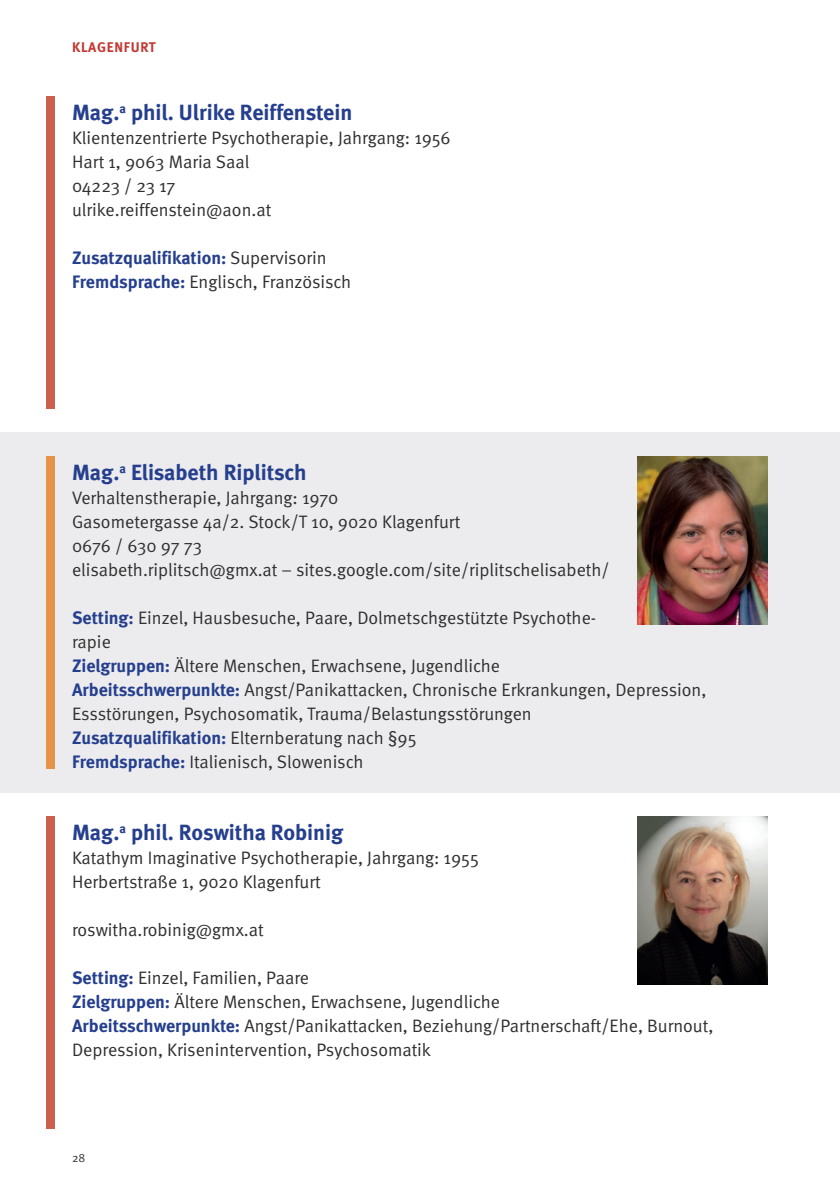
<style>
.page{position:relative;width:840px;height:1191px;background:#fff}
.page>*{position:absolute;margin:0;border:0;box-sizing:border-box;transform-origin:0 0}
.t1{font:700 22px "Meta";color:#253f8e}
.t2{font:18px/24px "Meta Normal";color:#312f30}
.t3{font:700 18px "Meta";color:#253f8e}
.t4{font:700 14px "Meta";letter-spacing:.05em;color:#c23933}
.t5{font:12px "Meta Normal";color:#312f30}
.s1{font-family:"Meta Normal";font-weight:400;color:#312f30}
.s2{font-family:"Meta";font-weight:700;color:#253f8e}
</style>
<div class="page">
<div style="left:0;top:432px;width:839px;height:360px;background:#ececee"></div>
<hr style="left:839px;top:72px;width:1px;height:360px;background:#ececee">
<hr style="left:839px;top:792px;width:1px;height:360px;background:#ececee">
<div style="left:46px;top:456px;width:8px;height:312px;background:#e69349"></div>
<div style="left:46px;top:816px;width:8px;height:312px;background:#cc5f4d"></div>
<div style="left:46px;top:96px;width:8px;height:312px;background:#cc5f4d"></div>
<img style="left:637px;top:456px;width:130px;height:168px">
<img style="left:637px;top:816px;width:130px;height:168px">
<p class="t4" style="left:72px;top:39px;width:85px">KLAGENFURT</p>
<p class="t1" style="left:72px;top:99px;width:282px">Mag.<sup>a</sup> phil. Ulrike Reiffenstein</p>
<p class="t2" style="left:72px;top:126px;width:380px">Klientenzentrierte Psychotherapie, Jahrgang: 1956<br>Hart 1, 9063 Maria Saal<br>04223 / 23 17<br>ulrike.reiffenstein@aon.at</p>
<p class="t3" style="left:72px;top:247px;width:256px">Zusatzqualifikation: <span class="s1">Supervisorin</span></p>
<p class="t2" style="left:72px;top:270px;width:280px"><span class="s2">Fremdsprache:</span> Englisch, Französisch</p>
<p class="t1" style="left:72px;top:459px;width:236px">Mag.<sup>a</sup> Elisabeth Riplitsch</p>
<p class="t2" style="left:72px;top:486px;width:538px">Verhaltenstherapie, Jahrgang: 1970<br>Gasometergasse 4a/2. Stock/T 10, 9020 Klagenfurt<br>0676 / 630 97 73<br>elisabeth.riplitsch@gmx.at – sites.google.com/site/riplitschelisabeth/</p>
<p class="t2" style="left:72px;top:606px;width:635px"><span class="s2">Setting:</span> Einzel, Hausbesuche, Paare, Dolmetschgestützte Psychothe-<br>rapie<br><span class="s2">Zielgruppen:</span> Ältere Menschen, Erwachsene, Jugendliche<br><span class="s2">Arbeitsschwerpunkte:</span> Angst/Panikattacken, Chronische Erkrankungen, Depression, Essstörungen, Psychosomatik, Trauma/Belastungsstörungen<br><span class="s2">Zusatzqualifikation:</span> Elternberatung nach §95<br><span class="s2">Fremdsprache:</span> Italienisch, Slowenisch</p>
<p class="t1" style="left:72px;top:819px;width:273px">Mag.<sup>a</sup> phil. Roswitha Robinig</p>
<p class="t2" style="left:72px;top:846px;width:408px">Katathym Imaginative Psychotherapie, Jahrgang: 1955<br>Herbertstraße 1, 9020 Klagenfurt</p>
<p class="t2" style="left:72px;top:918px;width:193px">roswitha.robinig@gmx.at</p>
<p class="t2" style="left:72px;top:966px;width:642px"><span class="s2">Setting:</span> Einzel, Familien, Paare<br><span class="s2">Zielgruppen:</span> Ältere Menschen, Erwachsene, Jugendliche<br><span class="s2">Arbeitsschwerpunkte:</span> Angst/Panikattacken, Beziehung/Partnerschaft/Ehe, Burnout, Depression, Krisenintervention, Psychosomatik</p>
<p class="t5" style="left:72px;top:1151px;width:15px">28</p>
</div>
